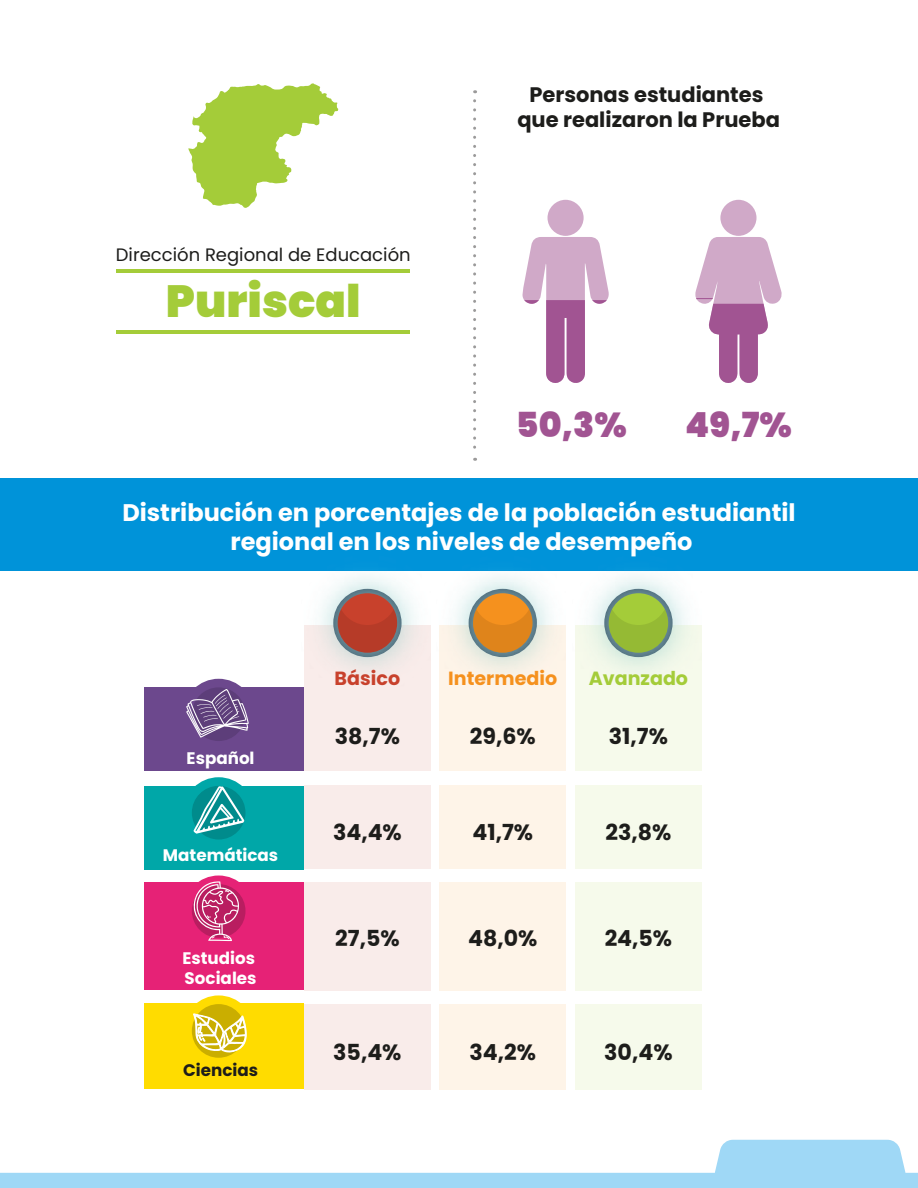
<style>
.page{position:relative;width:918px;height:1188px;background:#fff}
.page>*{position:absolute;margin:0;border:0;box-sizing:border-box;transform-origin:0 0}
.t1{font:900 45px "Poppins";color:#a4cc39}
.t2{font:900 34.5px "Poppins";color:#a15492}
.t3{font:700 24px/28.8px "Poppins";color:#fff;text-align:center}
.t4{font:700 22.05px "Poppins";color:#1d1d1b}
.t5{font:700 21px/25.2px "Poppins";color:#1d1d1b;text-align:center}
.t6{font:700 19.05px "Poppins";color:#f5911e}
.t7{font:700 19.05px "Poppins";color:#a4cc39}
.t8{font:700 19.05px "Poppins";color:#c8412c}
.t9{font:18px "Poppins";color:#1d1d1b}
.t10{font:700 16.8px/20.1px "Poppins";color:#fff}
.t11{font:700 16.8px "Poppins";color:#1d1d1b}
</style>
<div class="page">
<div style="left:145px;top:687px;width:159px;height:84px;background:#6c488d"></div>
<div style="left:145px;top:786px;width:159px;height:83px;background:#00a7a8"></div>
<div style="left:304px;top:625px;width:127px;height:145px;background:#f9ecea"></div>
<div style="left:440px;top:625px;width:126px;height:145px;background:#fef4e8"></div>
<div style="left:575px;top:625px;width:127px;height:145px;background:#f6faeb"></div>
<div style="left:304px;top:785px;width:127px;height:84px;background:#f9ecea"></div>
<div style="left:440px;top:785px;width:126px;height:84px;background:#fef4e8"></div>
<div style="left:575px;top:785px;width:127px;height:84px;background:#f6faeb"></div>
<div style="left:145px;top:882px;width:159px;height:108px;background:#e62276"></div>
<div style="left:145px;top:1004px;width:159px;height:85px;background:#ffdc00"></div>
<div style="left:304px;top:882px;width:127px;height:108px;background:#f9ecea"></div>
<div style="left:440px;top:882px;width:126px;height:108px;background:#fef4e8"></div>
<div style="left:575px;top:882px;width:127px;height:108px;background:#f6faeb"></div>
<div style="left:304px;top:1004px;width:127px;height:85px;background:#f9ecea"></div>
<div style="left:440px;top:1004px;width:126px;height:85px;background:#fef4e8"></div>
<div style="left:575px;top:1004px;width:127px;height:85px;background:#f6faeb"></div>
<svg style="left:0;top:1140px;width:918px;height:48px"></svg>
<hr style="left:117px;top:269px;width:293px;height:4px;background:#a4cc39">
<hr style="left:117px;top:330px;width:293px;height:4px;background:#a4cc39">
<div style="left:720px;top:200px;width:37px;height:36px;background:#d0a9c8;border-radius:50%"></div>
<div style="left:548px;top:200px;width:36px;height:36px;background:#d0a9c8;border-radius:50%"></div>
<svg style="left:473px;top:101px;width:3px;height:360px"></svg>
<div style="left:0;top:479px;width:918px;height:92px;background:#0093d9"></div>
<img style="left:591px;top:576px;width:94px;height:94px">
<svg style="left:609px;top:593px;width:59px;height:60px"></svg>
<img style="left:455px;top:576px;width:95px;height:94px">
<svg style="left:473px;top:593px;width:60px;height:60px"></svg>
<img style="left:321px;top:576px;width:119px;height:122px">
<svg style="left:338px;top:593px;width:59px;height:60px"></svg>
<div style="left:183px;top:679px;width:71px;height:71px;background:#6c488d;border-radius:50%"></div>
<div style="left:192px;top:687px;width:53px;height:54px;background:#5d3e7a;border-radius:50%"></div>
<svg style="left:186px;top:689px;width:63px;height:49px"></svg>
<div style="left:183px;top:777px;width:71px;height:71px;background:#00a7a8;border-radius:50%"></div>
<div style="left:192px;top:786px;width:53px;height:54px;background:#008b8c;border-radius:50%"></div>
<svg style="left:193px;top:786px;width:51px;height:48px"></svg>
<div style="left:183px;top:876px;width:71px;height:70px;background:#e62276;border-radius:50%"></div>
<div style="left:192px;top:884px;width:53px;height:54px;background:#b91d60;border-radius:50%"></div>
<svg style="left:193px;top:881px;width:46px;height:60px"></svg>
<div style="left:183px;top:995px;width:71px;height:71px;background:#ffdc00;border-radius:50%"></div>
<div style="left:192px;top:1004px;width:53px;height:54px;background:#caae00;border-radius:50%"></div>
<svg style="left:193px;top:1013px;width:54px;height:40px"></svg>
<svg style="left:695px;top:237px;width:87px;height:146px"></svg>
<svg style="left:188px;top:83px;width:150px;height:125px"></svg>
<svg style="left:523px;top:237px;width:86px;height:146px"></svg>
<p class="t9" style="left:116px;top:244px;width:296px">Dirección Regional de Educación</p>
<h1 class="t1" style="left:166px;top:275px;width:196px">Puriscal</h1>
<p class="t5" style="left:517px;top:82px;width:264px">Personas estudiantes que realizaron la Prueba</p>
<h2 class="t2" style="left:516px;top:405px;width:113px">50,3%</h2>
<h2 class="t2" style="left:685px;top:405px;width:108px">49,7%</h2>
<p class="t3" style="left:122px;top:498px;width:675px">Distribución en porcentajes de la población estudiantil regional en los niveles de desempeño</p>
<p class="t8" style="left:335px;top:667px;width:67px">Básico</p>
<p class="t6" style="left:448px;top:667px;width:110px">Intermedio</p>
<p class="t7" style="left:589px;top:667px;width:101px">Avanzado</p>
<p class="t10" style="left:187px;top:749px;width:69px">Español</p>
<p class="t10" style="left:163px;top:846px;width:117px">Matemáticas</p>
<p class="t10" style="left:182px;top:948px;width:76px">Estudios<br>Sociales</p>
<p class="t11" style="left:183px;top:1061px;width:77px">Ciencias</p>
<p class="t4" style="left:335px;top:724px;width:67px">38,7%</p>
<p class="t4" style="left:333px;top:819px;width:70px">34,4%</p>
<p class="t4" style="left:335px;top:926px;width:66px">27,5%</p>
<p class="t4" style="left:333px;top:1040px;width:70px">35,4%</p>
<p class="t4" style="left:470px;top:724px;width:67px">29,6%</p>
<p class="t4" style="left:472px;top:819px;width:62px">41,7%</p>
<p class="t4" style="left:468px;top:926px;width:71px">48,0%</p>
<p class="t4" style="left:470px;top:1040px;width:68px">34,2%</p>
<p class="t4" style="left:609px;top:724px;width:61px">31,7%</p>
<p class="t4" style="left:606px;top:819px;width:67px">23,8%</p>
<p class="t4" style="left:605px;top:926px;width:69px">24,5%</p>
<p class="t4" style="left:604px;top:1040px;width:70px">30,4%</p>
</div>
